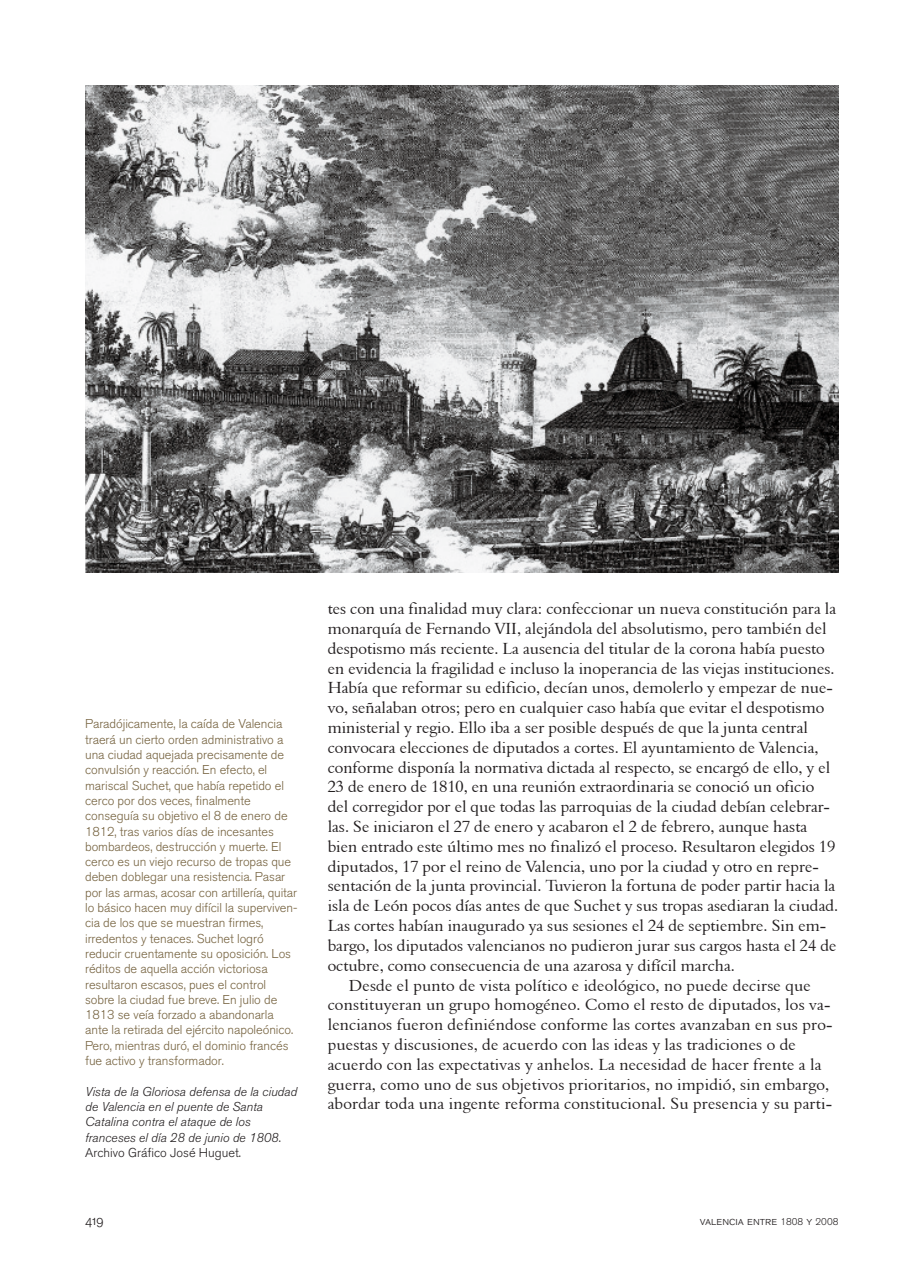
<style>
.page{position:relative;width:915px;height:1276px;background:#fff}
.page>*{position:absolute;margin:0;border:0;box-sizing:border-box;transform-origin:0 0}
.TEXTO{font:16.5px/19.8px "Aldine 401 BT Roman A";color:#231f20}
.t1{font:13.5px "Akzidenz Grotesk BQ Light SC";color:#231f20}
.DESTACADOS{font:300 12.75px/15.3px "Akzidenz Grotesk BQ";letter-spacing:-.005em;color:#766340}
.t2{font:italic 300 12.75px/15.3px "Akzidenz Grotesk BQ";color:#231f20}
.t3{font:12px "Akzidenz Grotesk BQ Light SC";color:#231f20}
.s1{font-style:normal}
.s2{font-family:"Akzidenz Grotesk BQ";font-weight:300;font-size:9.75px}
</style>
<div class="page">
<img style="left:85px;top:85px;width:753px;height:487px">
<p class="DESTACADOS" style="left:85px;top:716px;width:214px">Paradójicamente, la caída de Valencia traerá un cierto orden administrativo a una ciudad aquejada precisamente de convulsión y reacción. En efecto, el mariscal Suchet, que había repetido el cerco por dos veces, finalmente conseguía su objetivo el 8 de enero de 1812, tras varios días de incesantes bombardeos, destrucción y muerte. El cerco es un viejo recurso de tropas que deben doblegar una resistencia. Pasar por las armas, acosar con artillería, quitar lo básico hacen muy difícil la superviven&shy;cia de los que se muestran firmes, irredentos y tenaces. Suchet logró reducir cruentamente su oposición. Los réditos de aquella acción victoriosa resultaron escasos, pues el control sobre la ciudad fue breve. En julio de 1813 se veía forzado a abandonarla ante la retirada del ejército napoleónico.<br>Pero, mientras duró, el dominio francés fue activo y transformador.</p>
<p class="t2" style="left:85px;top:1083px;width:213px">Vista de la Gloriosa defensa de la ciudad de Valencia en el puente de Santa Catalina contra el ataque de los franceses el día 28 de junio de 1808<span class="s1">.<br>Archivo Gráfico José Huguet.</span></p>
<p class="TEXTO" style="left:327px;top:598px;width:512px">tes con una finalidad muy clara: confeccionar un nueva constitución para la monarquía de Fernando VII, alejándola del absolutismo, pero también del despotismo más reciente. La ausencia del titular de la corona había puesto en evidencia la fragilidad e incluso la inoperancia de las viejas instituciones.<br>Había que reformar su edificio, decían unos, demolerlo y empezar de nue&shy;vo, señalaban otros; pero en cualquier caso había que evitar el despotismo ministerial y regio. Ello iba a ser posible después de que la junta central convocara elecciones de diputados a cortes. El ayuntamiento de Valencia, conforme disponía la normativa dictada al respecto, se encargó de ello, y el 23 de enero de 1810, en una reunión extraordinaria se conoció un oficio del corregidor por el que todas las parroquias de la ciudad debían celebrar&shy;las. Se iniciaron el 27 de enero y acabaron el 2 de febrero, aunque hasta bien entrado este último mes no finalizó el proceso. Resultaron elegidos 19 diputados, 17 por el reino de Valencia, uno por la ciudad y otro en repre&shy;sentación de la junta provincial. Tuvieron la fortuna de poder partir hacia la isla de León pocos días antes de que Suchet y sus tropas asediaran la ciudad.<br>Las cortes habían inaugurado ya sus sesiones el 24 de septiembre. Sin em&shy;bargo, los diputados valencianos no pudieron jurar sus cargos hasta el 24 de octubre, como consecuencia de una azarosa y difícil marcha.</p>
<p class="TEXTO" style="left:327px;top:975px;width:506px;text-indent:21px">Desde el punto de vista político e ideológico, no puede decirse que constituyeran un grupo homogéneo. Como el resto de diputados, los va&shy;lencianos fueron definiéndose conforme las cortes avanzaban en sus pro&shy;puestas y discusiones, de acuerdo con las ideas y las tradiciones o de acuerdo con las expectativas y anhelos. La necesidad de hacer frente a la guerra, como uno de sus objetivos prioritarios, no impidió, sin embargo, abordar toda una ingente reforma constitucional. Su presencia y su parti-</p>
<p class="t1" style="left:85px;top:1212px;width:20px">419</p>
<p class="t3" style="left:699px;top:1213px;width:140px">valencia entre <span class="s2">1808</span> y <span class="s2">2008</span></p>
</div>
